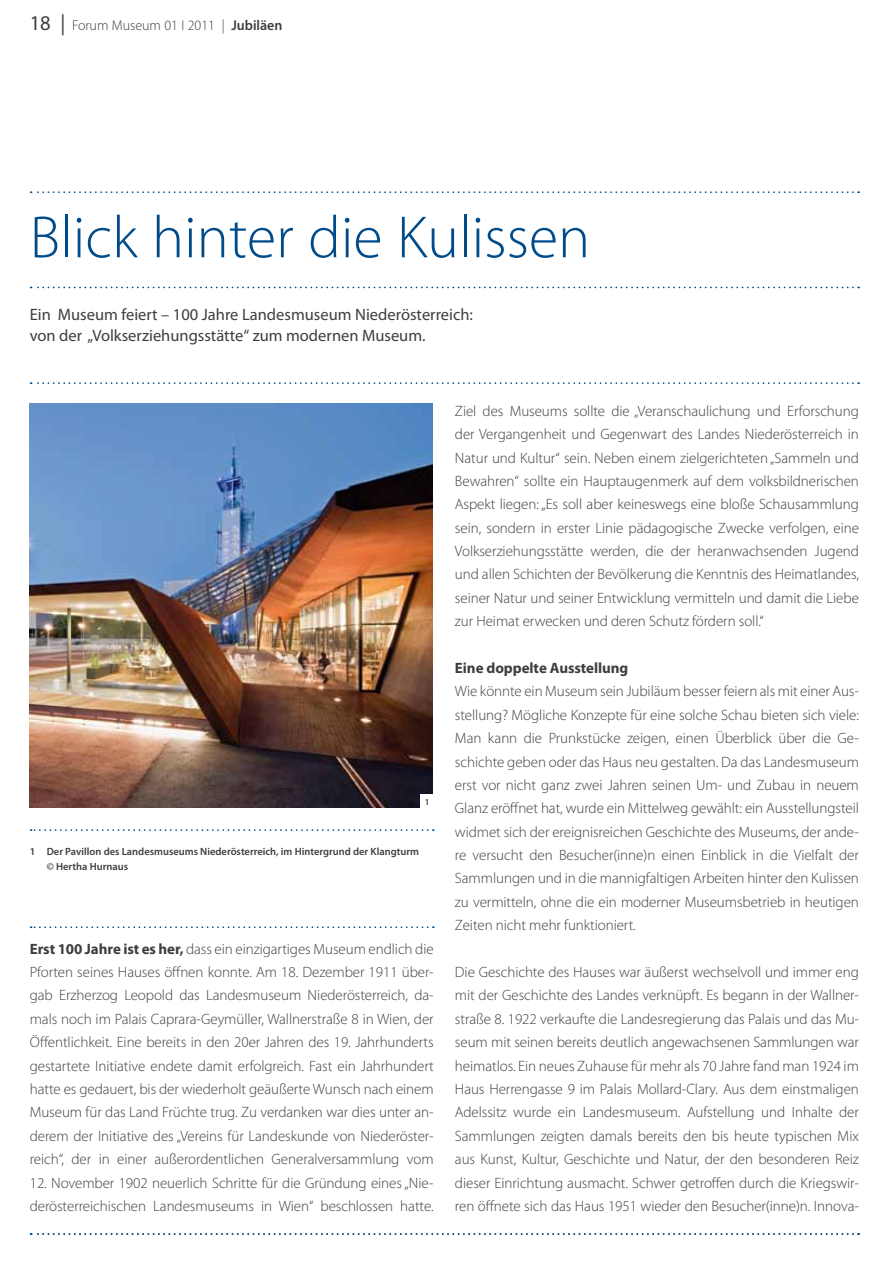
<style>
.page{position:relative;width:893px;height:1263px;background:#fff}
.page>*{position:absolute;margin:0;border:0;box-sizing:border-box;transform-origin:0 0}
.t1{font:300 60px "Myriad Pro";color:#004b89}
.t2{font:16.5px/21px "Myriad Pro";color:#3e3d40}
.t3{font:300 15px/23.4px "Myriad Pro";letter-spacing:-.005em;color:#3e3d40;text-align:justify}
.t4{font:700 15px "Myriad Pro";letter-spacing:-.005em;color:#3e3d40}
.t5{font:300 14.25px "Myriad Pro";color:#3e3d40}
.t6{font:600 10.5px/15px "Myriad Pro";color:#3e3d40}
.t7{font:600 9px "Myriad Pro";color:#3e3d40}
.s1{font-weight:400;font-size:21px}
.s2{font-weight:600}
.s3{font-weight:700}
</style>
<div class="page">
<img style="left:30px;top:404px;width:403px;height:404px">
<svg style="left:31px;top:191px;width:828px;height:2px"></svg>
<svg style="left:31px;top:1233px;width:828px;height:2px"></svg>
<svg style="left:31px;top:382px;width:828px;height:2px"></svg>
<svg style="left:31px;top:287px;width:828px;height:1px"></svg>
<svg style="left:31px;top:926px;width:403px;height:2px"></svg>
<svg style="left:31px;top:829px;width:403px;height:2px"></svg>
<div style="left:420px;top:794px;width:15px;height:15px;background:#fff"></div>
<p class="t5" style="left:30px;top:17px;width:254px"><span class="s1">18 |</span> Forum Museum 01 I 2011 | <span class="s2">Jubiläen</span></p>
<h1 class="t1" style="left:30px;top:201px;width:562px">Blick hinter die Kulissen</h1>
<p class="t2" style="left:30px;top:304px;width:445px">Ein Museum feiert – 100 Jahre Landesmuseum Niederösterreich: von der „Volkserziehungsstätte“ zum modernen Museum.</p>
<p class="t7" style="left:425px;top:796px;width:6px">1</p>
<p class="t6" style="left:47px;top:844px;width:374px;text-indent:-17px">1 Der Pavillon des Landesmuseums Niederösterreich, im Hintergrund der Klangturm © Hertha Hurnaus</p>
<p class="t3" style="left:30px;top:937px;width:405px"><span class="s3">Erst 100 Jahre ist es her,</span> dass ein einzigartiges Museum endlich die Pforten seines Hauses öffnen konnte. Am 18. Dezember 1911 über&shy;gab Erzherzog Leopold das Landesmuseum Niederösterreich, da&shy;mals noch im Palais Caprara-Geymüller, Wallnerstraße 8 in Wien, der Öffentlichkeit. Eine bereits in den 20er Jahren des 19. Jahrhunderts gestartete Initiative endete damit erfolgreich. Fast ein Jahrhundert hatte es gedauert, bis der wiederholt geäußerte Wunsch nach einem Museum für das Land Früchte trug. Zu verdanken war dies unter an&shy;derem der Initiative des „Vereins für Landeskunde von Niederöster&shy;reich“, der in einer außerordentlichen Generalversammlung vom</p>
<p class="t3" style="left:30px;top:1171px;width:405px">12. November 1902 neuerlich Schritte für die Gründung eines „Nie&shy;derösterreichischen Landesmuseums in Wien“ beschlossen hatte.</p>
<p class="t3" style="left:455px;top:399px;width:405px">Ziel des Museums sollte die „Veranschaulichung und Erforschung der Vergangenheit und Gegenwart des Landes Niederösterreich in Natur und Kultur“ sein. Neben einem zielgerichteten „Sammeln und Bewahren“ sollte ein Hauptaugenmerk auf dem volksbildnerischen Aspekt liegen: „Es soll aber keineswegs eine bloße Schausammlung sein, sondern in erster Linie pädagogische Zwecke verfolgen, eine Volkserziehungsstätte werden, die der heranwachsenden Jugend und allen Schichten der Bevölkerung die Kenntnis des Heimatlandes, seiner Natur und seiner Entwicklung vermitteln und damit die Liebe zur Heimat erwecken und deren Schutz fördern soll.“</p>
<p class="t4" style="left:455px;top:658px;width:175px">Eine doppelte Ausstellung</p>
<p class="t3" style="left:455px;top:679px;width:405px">Wie könnte ein Museum sein Jubiläum besser feiern als mit einer Aus&shy;stellung? Mögliche Konzepte für eine solche Schau bieten sich viele:<br>Man kann die Prunkstücke zeigen, einen Überblick über die Ge&shy;schichte geben oder das Haus neu gestalten. Da das Landesmuseum erst vor nicht ganz zwei Jahren seinen Um- und Zubau in neuem Glanz eröffnet hat, wurde ein Mittelweg gewählt: ein Ausstellungsteil widmet sich der ereignisreichen Geschichte des Museums, der ande&shy;re versucht den Besucher(inne)n einen Einblick in die Vielfalt der Sammlungen und in die mannigfaltigen Arbeiten hinter den Kulissen zu vermitteln, ohne die ein moderner Museumsbetrieb in heutigen Zeiten nicht mehr funktioniert.</p>
<p class="t3" style="left:455px;top:960px;width:405px">Die Geschichte des Hauses war äußerst wechselvoll und immer eng mit der Geschichte des Landes verknüpft. Es begann in der Wallner&shy;straße 8. 1922 verkaufte die Landesregierung das Palais und das Mu&shy;seum mit seinen bereits deutlich angewachsenen Sammlungen war heimatlos. Ein neues Zuhause für mehr als 70 Jahre fand man 1924 im Haus Herrengasse 9 im Palais Mollard-Clary. Aus dem einstmaligen Adelssitz wurde ein Landesmuseum. Aufstellung und Inhalte der Sammlungen zeigten damals bereits den bis heute typischen Mix aus Kunst, Kultur, Geschichte und Natur, der den besonderen Reiz dieser Einrichtung ausmacht. Schwer getroffen durch die Kriegswir&shy;ren öffnete sich das Haus 1951 wieder den Besucher(inne)n. Innova-</p>
</div>
